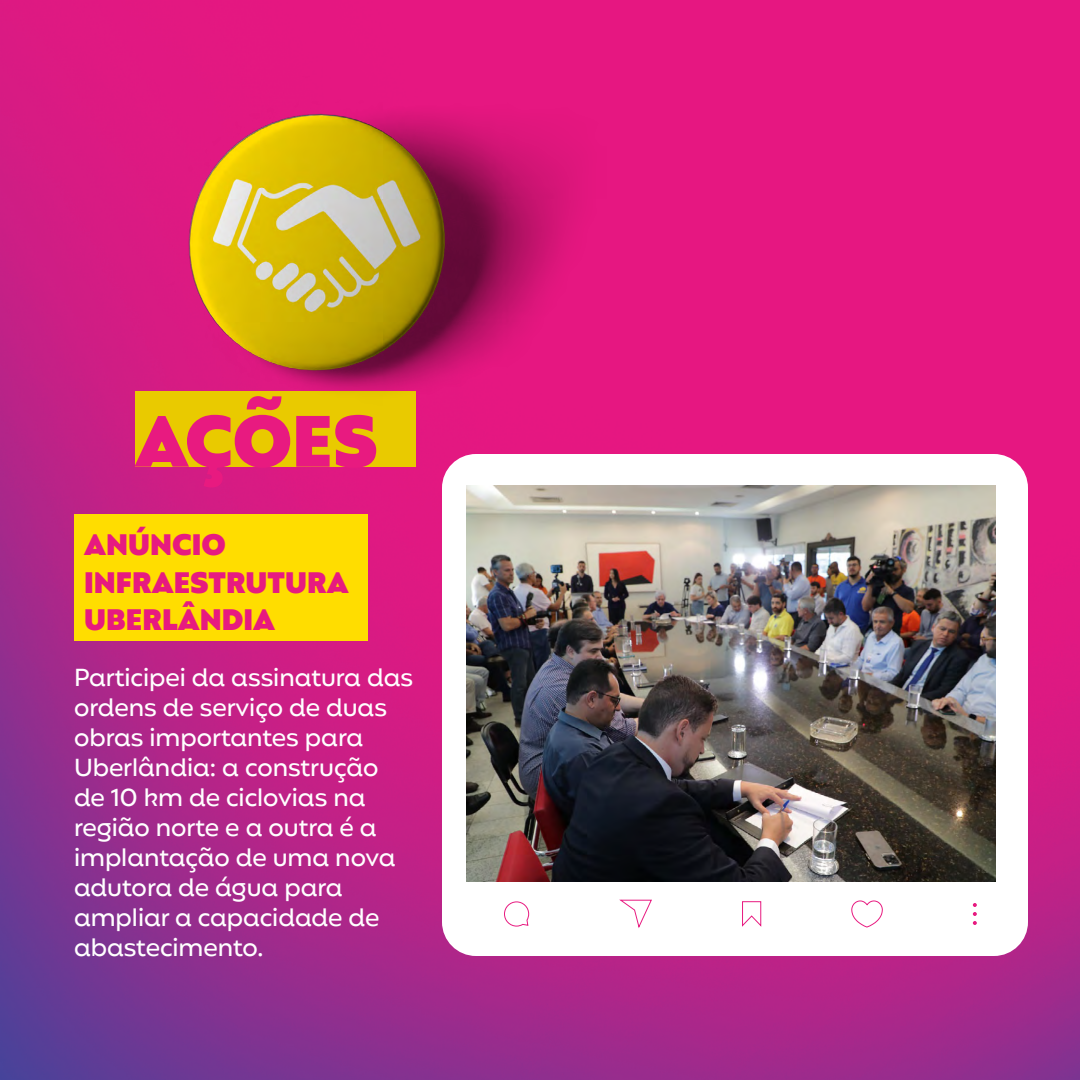
<style>
.page{position:relative;width:1080px;height:1080px;background:#fff}
.page>*{position:absolute;margin:0;border:0;box-sizing:border-box;transform-origin:0 0}
.t1{font:800 73.6px "Mangueira";letter-spacing:-.005em;color:#e81a80}
.t2{font:800 30.2px/37.6px "Mangueira";color:#e71a80}
.t3{font:500 25px/30px "Mangueira";color:#fff}
</style>
<div class="page">
<img style="left:0;top:0;width:1080px;height:1080px">
<div style="left:135px;top:391px;width:280px;height:76px;background:#e9ca00"></div>
<img style="left:138px;top:76px;width:469px;height:371px">
<div style="left:74px;top:514px;width:294px;height:127px;background:#fd0"></div>
<div style="left:442px;top:454px;width:586px;height:502px;background:#fff;border-radius:34px"></div>
<svg style="left:973px;top:903px;width:4px;height:22px"></svg>
<svg style="left:504px;top:901px;width:26px;height:26px"></svg>
<svg style="left:619px;top:899px;width:33px;height:29px"></svg>
<svg style="left:742px;top:901px;width:20px;height:26px"></svg>
<svg style="left:851px;top:900px;width:32px;height:28px"></svg>
<img style="left:466px;top:485px;width:530px;height:397px">
<h1 class="t1" style="left:135px;top:398px;width:245px">AÇÕES</h1>
<p class="t2" style="left:84px;top:526px;width:266px">ANÚNCIO<br>INFRAESTRUTURA<br>UBERLÂNDIA</p>
<p class="t3" style="left:74px;top:664px;width:341px">Participei da assinatura das ordens de serviço de duas obras importantes para<br>Uberlândia: a construção de 10 km de ciclovias na região norte e a outra é a implantação de uma nova adutora de água para ampliar a capacidade de abastecimento.</p>
</div>
